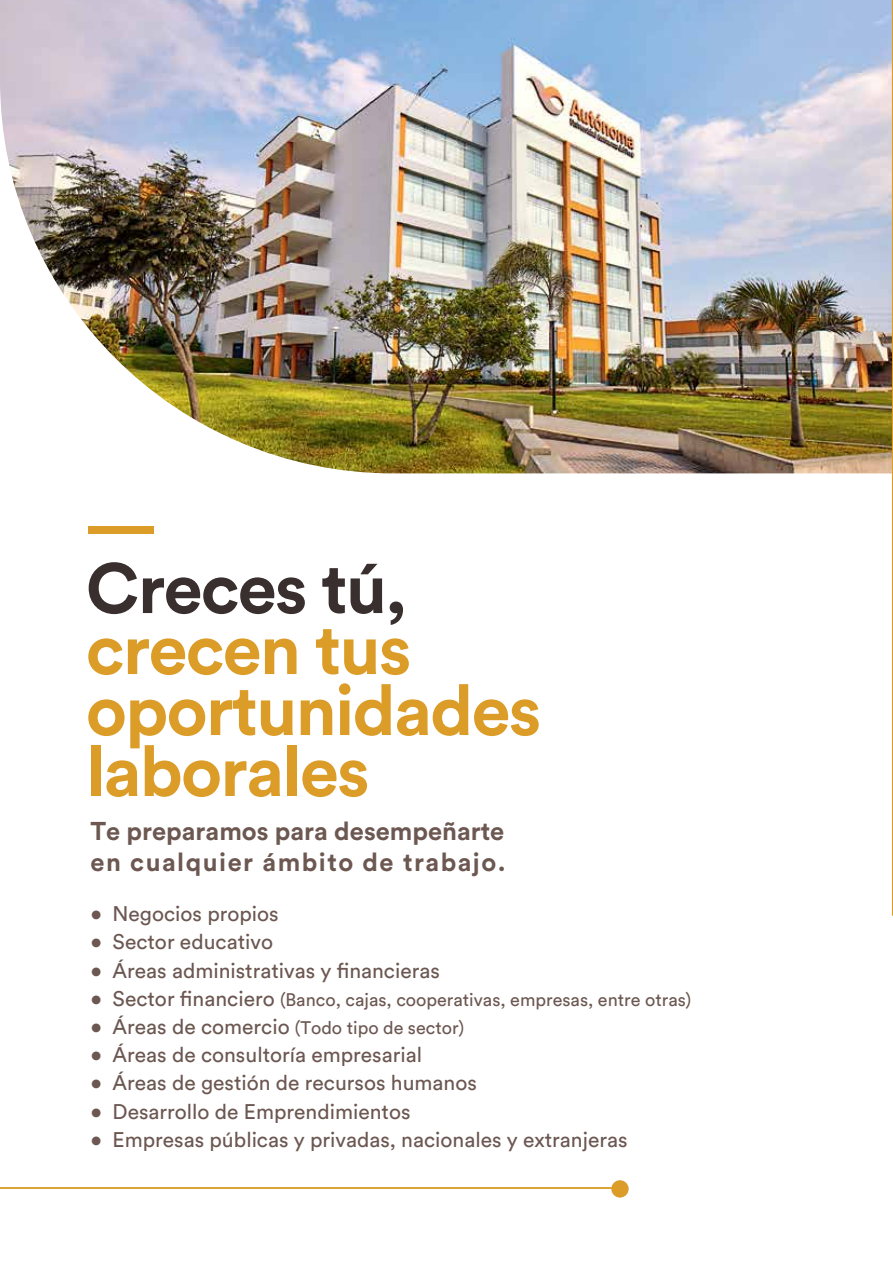
<style>
.page{position:relative;width:893px;height:1263px;background:#fff}
.page>*{position:absolute;margin:0;border:0;box-sizing:border-box;transform-origin:0 0}
.t1{font:700 70.2px/61.1px "Circular Std";letter-spacing:-.025em;color:#db9d28}
.t2{font:700 70.2px "Circular Std";letter-spacing:-.025em;color:#382f2e}
.t3{font:700 25.5px/30.6px "Circular Std";color:#6c5751}
.t4{font:21px "Circular Std";color:#6c5751}
.t5{font:18px "Circular Std";color:#6c5751}
.s1{font-size:21px}
</style>
<div class="page">
<div style="left:88px;top:526px;width:66px;height:7px;background:#db9d28"></div>
<img style="left:0;top:0;width:892px;height:473px">
<svg style="left:892px;top:0;width:1px;height:916px"></svg>
<hr style="left:0;top:1187px;width:619px;height:2px;background:#db9d28">
<svg style="left:611px;top:1180px;width:18px;height:18px"></svg>
<h1 class="t2" style="left:86px;top:543px;width:323px">Creces tú,</h1>
<h1 class="t1" style="left:86px;top:617px;width:457px">crecen tus oportunidades laborales</h1>
<p class="t3" style="left:90px;top:815px;width:417px">Te preparamos para desempeñarte en cualquier ámbito de trabajo.</p>
<p class="t4" style="left:90px;top:901px;width:190px">• Negocios propios</p>
<p class="t4" style="left:90px;top:929px;width:184px">• Sector educativo</p>
<p class="t4" style="left:90px;top:957px;width:351px">• Áreas administrativas y financieras</p>
<p class="t5" style="left:90px;top:988px;width:602px"><span class="s1">• Sector financiero</span> (Banco, cajas, cooperativas, empresas, entre otras)</p>
<p class="t5" style="left:90px;top:1017px;width:375px"><span class="s1">• Áreas de comercio</span> (Todo tipo de sector)</p>
<p class="t4" style="left:90px;top:1042px;width:333px">• Áreas de consultoría empresarial</p>
<p class="t4" style="left:90px;top:1070px;width:388px">• Áreas de gestión de recursos humanos</p>
<p class="t4" style="left:90px;top:1098px;width:322px">• Desarrollo de Emprendimientos</p>
<p class="t4" style="left:90px;top:1127px;width:539px">• Empresas públicas y privadas, nacionales y extranjeras</p>
</div>
